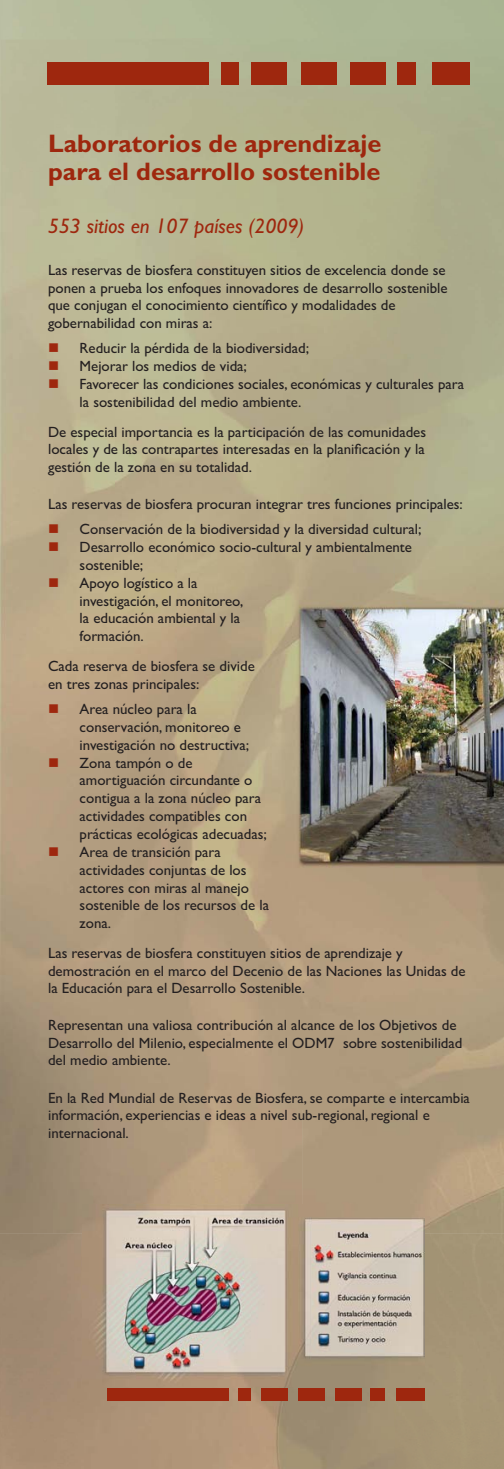
<style>
.page{position:relative;width:504px;height:1469px;background:#fff}
.page>*{position:absolute;margin:0;border:0;box-sizing:border-box;transform-origin:0 0}
.t1{font:700 25.38px/28px "Gill Sans";color:#9e270e}
.t2{font:italic 21px "Gill Sans";color:#9e270e}
.t3{font:14.88px/17.8px "Gill Sans";color:#231f20}
</style>
<div class="page">
<img style="left:0;top:0;width:504px;height:1233px">
<img style="left:84px;top:1387px;width:311px;height:82px">
<div style="left:432px;top:62px;width:38px;height:22px;background:#9e270e"></div>
<div style="left:397px;top:62px;width:19px;height:22px;background:#9e270e"></div>
<div style="left:350px;top:62px;width:35px;height:22px;background:#9e270e"></div>
<div style="left:301px;top:62px;width:35px;height:22px;background:#9e270e"></div>
<div style="left:252px;top:62px;width:35px;height:22px;background:#9e270e"></div>
<div style="left:47px;top:62px;width:162px;height:22px;background:#9e270e"></div>
<div style="left:222px;top:62px;width:17px;height:22px;background:#9e270e"></div>
<div style="left:396px;top:1388px;width:29px;height:13px;background:#9e270e"></div>
<div style="left:370px;top:1388px;width:14px;height:13px;background:#9e270e"></div>
<div style="left:335px;top:1388px;width:26px;height:13px;background:#9e270e"></div>
<div style="left:298px;top:1388px;width:26px;height:13px;background:#9e270e"></div>
<div style="left:261px;top:1388px;width:26px;height:13px;background:#9e270e"></div>
<div style="left:107px;top:1388px;width:122px;height:13px;background:#9e270e"></div>
<div style="left:238px;top:1388px;width:13px;height:13px;background:#9e270e"></div>
<img style="left:83px;top:1204px;width:341px;height:183px">
<svg style="left:49px;top:343px;width:9px;height:9px"></svg>
<svg style="left:49px;top:361px;width:9px;height:9px"></svg>
<svg style="left:49px;top:379px;width:9px;height:9px"></svg>
<svg style="left:49px;top:524px;width:9px;height:9px"></svg>
<svg style="left:49px;top:542px;width:9px;height:9px"></svg>
<svg style="left:49px;top:578px;width:9px;height:9px"></svg>
<svg style="left:49px;top:704px;width:9px;height:9px"></svg>
<svg style="left:49px;top:758px;width:9px;height:8px"></svg>
<svg style="left:49px;top:847px;width:9px;height:9px"></svg>
<h1 class="t1" style="left:48px;top:132px;width:335px">Laboratorios de aprendizaje para el desarrollo sostenible</h1>
<h2 class="t2" style="left:48px;top:213px;width:258px">553 sitios en 107 países (2009)</h2>
<p class="t3" style="left:48px;top:263px;width:401px;line-height:17.5px">Las reservas de biosfera constituyen sitios de excelencia donde se ponen a prueba los enfoques innovadores de desarrollo sostenible que conjugan el conocimiento científico y modalidades de gobernabilidad con miras a:</p>
<p class="t3" style="left:80px;top:341px;width:386px">Reducir la pérdida de la biodiversidad;<br>Mejorar los medios de vida;<br>Favorecer las condiciones sociales, económicas y culturales para la sostenibilidad del medio ambiente.</p>
<p class="t3" style="left:48px;top:424px;width:379px;line-height:17.5px;text-align:justify">De especial importancia es la participación de las comunidades locales y de las contrapartes interesadas en la planificación y la gestión de la zona en su totalidad.</p>
<p class="t3" style="left:80px;top:493px;width:384px;line-height:25.3px;text-indent:-32px">Las reservas de biosfera procuran integrar tres funciones principales:<br>Conservación de la biodiversidad y la diversidad cultural;</p>
<p class="t3" style="left:80px;top:540px;width:334px">Desarrollo económico socio-cultural y ambientalmente sostenible;<br>Apoyo logístico a la<br>investigación, el monitoreo,<br>la educación ambiental y la<br>formación.</p>
<p class="t3" style="left:48px;top:659px;width:208px;line-height:17.5px">Cada reserva de biosfera se divide en tres zonas principales:</p>
<p class="t3" style="left:80px;top:702px;width:191px">Area núcleo para la conservación, monitoreo e investigación no destructiva;<br>Zona tampón o de amortiguación circundante o contigua a la zona núcleo para actividades compatibles con prácticas ecológicas adecuadas;<br>Area de transición para actividades conjuntas de los actores con miras al manejo sostenible de los recursos de la zona.</p>
<p class="t3" style="left:48px;top:946px;width:419px;line-height:17.5px">Las reservas de biosfera constituyen sitios de aprendizaje y demostración en el marco del Decenio de las Naciones las Unidas de la Educación para el Desarrollo Sostenible.</p>
<p class="t3" style="left:48px;top:1018px;width:416px;line-height:17.5px">Representan una valiosa contribución al alcance de los Objetivos de<br>Desarrollo del Milenio, especialmente el ODM7 sobre sostenibilidad del medio ambiente.</p>
<p class="t3" style="left:48px;top:1091px;width:423px;line-height:17.5px">En la Red Mundial de Reservas de Biosfera, se comparte e intercambia información, experiencias e ideas a nivel sub-regional, regional e internacional.</p>
</div>
